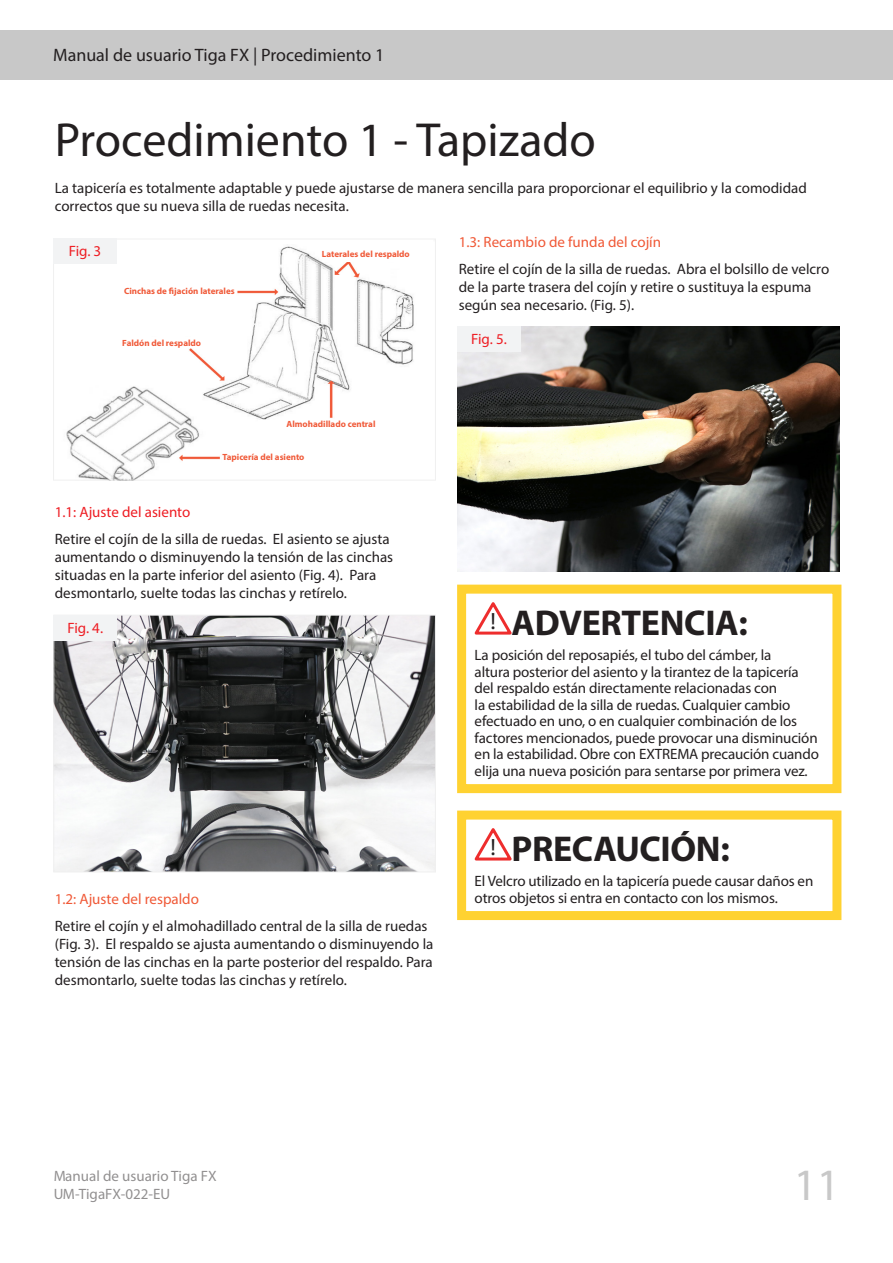
<style>
.page{position:relative;width:893px;height:1263px;background:#fff}
.page>*{position:absolute;margin:0;border:0;box-sizing:border-box;transform-origin:0 0}
.Heading_1{font:48px "Myriad Pro";color:#231f20}
.t1{font:45px "Myriad Pro";color:#c8c8c8}
.Box_Heading{font:700 36px "Myriad Pro";letter-spacing:-.01em;color:#231f20}
.t2{font:18px "Myriad Pro";color:#231f20}
.Box_Text_10_11{font:15px/18px "Myriad Pro";color:#231f20}
.Internal_Heading_-_R{font:15px "Myriad Pro";color:#f05937}
.Internal_Heading_-_R-2{font:15px "Myriad Pro";color:#ee1d23}
.Image_no{font:15px "Myriad Pro";letter-spacing:-.015em;color:#ee1d23}
.IT_-_Image_no{font:15px "Myriad Pro";color:#ee1d23}
.IT_-_TOC_1{font:700 9px "Myriad Pro";color:#f05a39}
</style>
<div class="page">
<div style="left:0;top:31px;width:893px;height:49px;background:#c8c8c8"></div>
<svg style="left:474px;top:602px;width:38px;height:33px"></svg>
<div style="left:457px;top:585px;width:384px;height:208px;border:9px solid #ffd231"></div>
<svg style="left:474px;top:828px;width:38px;height:33px"></svg>
<div style="left:457px;top:810px;width:384px;height:110px;border:9px solid #ffd231"></div>
<img style="left:55px;top:617px;width:379px;height:253px">
<div style="left:53px;top:615px;width:383px;height:257px;border:1px solid #f0f0f0"></div>
<div style="left:53px;top:615px;width:64px;height:25px;background:#f2f3f4"></div>
<img style="left:457px;top:326px;width:383px;height:245px">
<div style="left:457px;top:326px;width:64px;height:25px;background:#f2f3f4"></div>
<img style="left:66px;top:246px;width:348px;height:232px">
<div style="left:53px;top:239px;width:383px;height:241px;border:1px solid #f0f0f0"></div>
<div style="left:53px;top:239px;width:64px;height:25px;background:#f2f3f4"></div>
<div style="left:89px;top:283px;width:146px;height:15px;background:#fff"></div>
<div style="left:55px;top:337px;width:146px;height:11px;background:#fff"></div>
<div style="left:258px;top:420px;width:146px;height:11px;background:#fff"></div>
<div style="left:322px;top:247px;width:110px;height:14px;background:#fff"></div>
<div style="left:222px;top:449px;width:111px;height:15px;background:#fff"></div>
<p class="t2" style="left:53px;top:44px;width:333px">Manual de usuario Tiga FX | Procedimiento 1</p>
<p class="Heading_1" style="left:55px;top:111px;width:543px">Procedimiento 1 - Tapizado</p>
<p class="Box_Text_10_11" style="left:55px;top:179px;width:754px">La tapicería es totalmente adaptable y puede ajustarse de manera sencilla para proporcionar el equilibrio y la comodidad correctos que su nueva silla de ruedas necesita.</p>
<p class="IT_-_Image_no" style="left:69px;top:242px;width:34px">Fig. 3</p>
<p class="IT_-_TOC_1" style="left:124px;top:285px;width:112px">Cinchas de fijación laterales</p>
<p class="IT_-_TOC_1" style="left:122px;top:337px;width:80px">Faldón del respaldo</p>
<p class="IT_-_TOC_1" style="left:322px;top:248px;width:89px">Laterales del respaldo</p>
<p class="Internal_Heading_-_R" style="left:459px;top:233px;width:204px">1.3: Recambio de funda del cojín</p>
<p class="Box_Text_10_11" style="left:459px;top:260px;width:372px">Retire el cojín de la silla de ruedas. Abra el bolsillo de velcro de la parte trasera del cojín y retire o sustituya la espuma según sea necesario. (Fig. 5).</p>
<p class="Image_no" style="left:471px;top:330px;width:37px">Fig. 5.</p>
<p class="IT_-_TOC_1" style="left:287px;top:418px;width:90px">Almohadillado central</p>
<p class="IT_-_TOC_1" style="left:222px;top:451px;width:84px">Tapicería del asiento</p>
<p class="Internal_Heading_-_R-2" style="left:55px;top:503px;width:137px">1.1: Ajuste del asiento</p>
<p class="Box_Text_10_11" style="left:55px;top:530px;width:340px">Retire el cojín de la silla de ruedas. El asiento se ajusta aumentando o disminuyendo la tensión de las cinchas situadas en la parte inferior del asiento (Fig. 4). Para desmontarlo, suelte todas las cinchas y retírelo.</p>
<p class="Image_no" style="left:67px;top:618px;width:37px">Fig. 4.</p>
<p class="Internal_Heading_-_R" style="left:55px;top:890px;width:146px">1.2: Ajuste del respaldo</p>
<p class="Box_Text_10_11" style="left:55px;top:917px;width:380px">Retire el cojín y el almohadillado central de la silla de ruedas (Fig. 3). El respaldo se ajusta aumentando o disminuyendo la tensión de las cinchas en la parte posterior del respaldo. Para desmontarlo, suelte todas las cinchas y retírelo.</p>
<p class="Box_Heading" style="left:490px;top:599px;width:259px"><sup>!</sup> ADVERTENCIA:</p>
<p class="Box_Text_10_11" style="left:475px;top:646px;width:346px;line-height:16.5px">La posición del reposapiés, el tubo del cámber, la<br>altura posterior del asiento y la tirantez de la tapicería del respaldo están directamente relacionadas con<br>la estabilidad de la silla de ruedas. Cualquier cambio efectuado en uno, o en cualquier combinación de los factores mencionados, puede provocar una disminución en la estabilidad. Obre con EXTREMA precaución cuando elija una nueva posición para sentarse por primera vez.</p>
<p class="Box_Heading" style="left:490px;top:825px;width:241px"><sup>!</sup> PRECAUCIÓN:</p>
<p class="Box_Text_10_11" style="left:475px;top:872px;width:340px;line-height:16.5px">El Velcro utilizado en la tapicería puede causar daños en otros objetos si entra en contacto con los mismos.</p>
<p class="Box_Text_10_11" style="left:53px;top:1167px;width:165px">Manual de usuario Tiga FX<br>UM-TigaFX-022-EU</p>
<h2 class="t1" style="left:794px;top:1157px;width:48px">11</h2>
</div>
